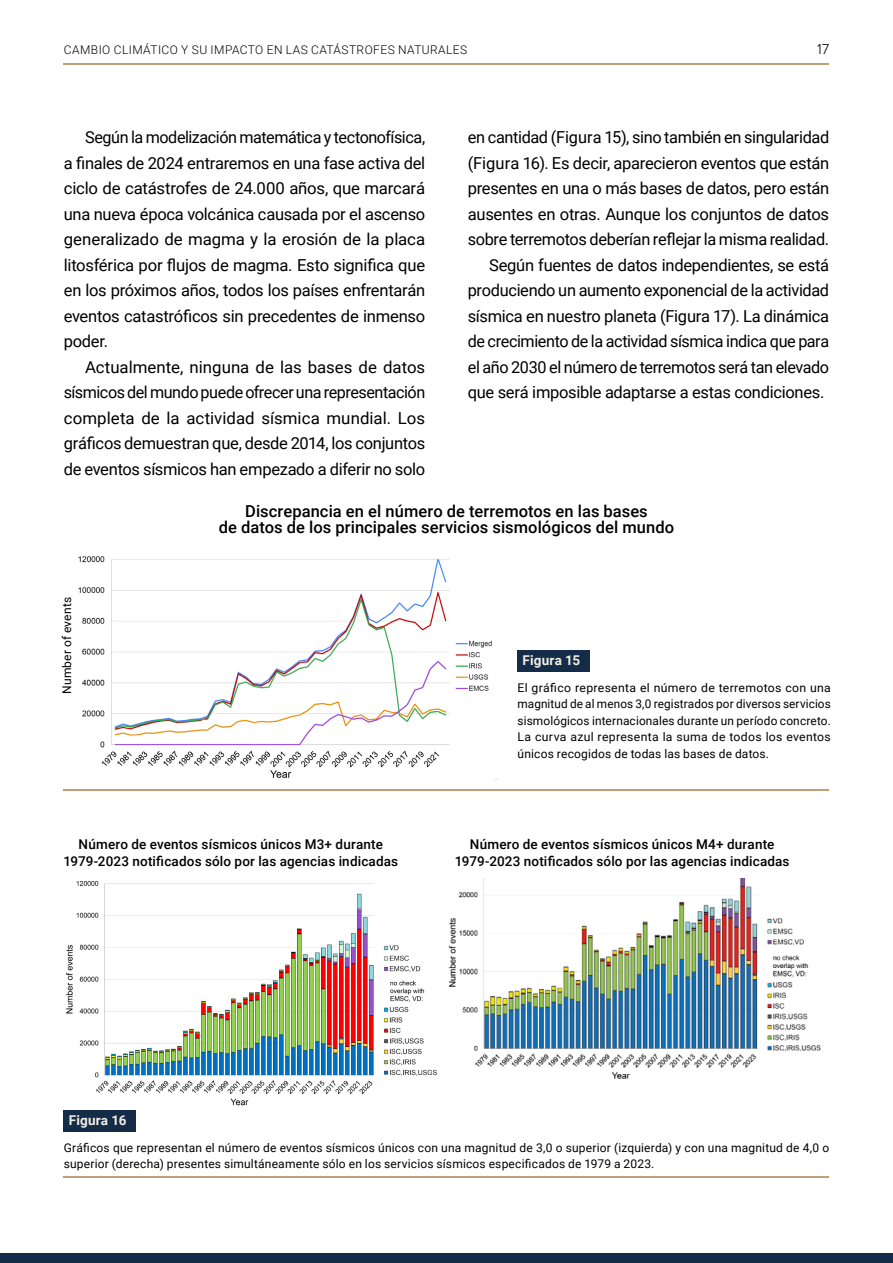
<style>
.page{position:relative;width:893px;height:1263px;background:#fff}
.page>*{position:absolute;margin:0;border:0;box-sizing:border-box;transform-origin:0 0}
.t1{font:16.5px/25.5px "Roboto";letter-spacing:-.02em;color:#000;text-align:justify}
.t2{font:500 16.5px/16.5px "Roboto";letter-spacing:.005em;color:#000;text-align:center}
.t3{font:300 15px "Proxima Nova";color:#000}
.t4{font:500 13.5px/16.5px "Roboto";letter-spacing:.01em;color:#000;text-align:center}
.t5{font:700 13.5px "Roboto";letter-spacing:.015em;color:#f1ede4}
.t6{font:12px/16.5px "Roboto";letter-spacing:.015em;color:#000;text-align:justify}
.t7{font:300 12px "Roboto";letter-spacing:.035em;color:#000}
</style>
<div class="page">
<hr style="left:64px;top:63px;width:765px;height:2px;background:#bea078">
<div style="left:0;top:1253px;width:893px;height:10px;background:#152c48"></div>
<hr style="left:64px;top:789px;width:765px;height:2px;background:#bea078">
<img style="left:78px;top:556px;width:420px;height:224px">
<img style="left:63px;top:880px;width:374px;height:232px">
<img style="left:448px;top:878px;width:373px;height:201px">
<hr style="left:64px;top:1176px;width:765px;height:2px;background:#bea078">
<div style="left:517px;top:651px;width:73px;height:21px;background:#152c48"></div>
<div style="left:64px;top:1111px;width:72px;height:21px;background:#152c48"></div>
<p class="t7" style="left:64px;top:41px;width:405px">CAMBIO CLIMÁTICO Y SU IMPACTO EN LAS CATÁSTROFES NATURALES</p>
<p class="t3" style="left:817px;top:38px;width:14px">17</p>
<p class="t1" style="left:64px;top:124px;width:363px;text-indent:21px">Según la modelización matemática y tectonofísica, a finales de 2024 entraremos en una fase activa del ciclo de catástrofes de 24.000 años, que marcará una nueva época volcánica causada por el ascenso generalizado de magma y la erosión de la placa litosférica por flujos de magma. Esto significa que en los próximos años, todos los países enfrentarán eventos catastróficos sin precedentes de inmenso poder.</p>
<p class="t1" style="left:64px;top:354px;width:363px;text-indent:21px">Actualmente, ninguna de las bases de datos sísmicos del mundo puede ofrecer una representación completa de la actividad sísmica mundial. Los gráficos demuestran que, desde 2014, los conjuntos de eventos sísmicos han empezado a diferir no solo</p>
<p class="t1" style="left:468px;top:124px;width:363px;text-align:right">en cantidad (Figura 15), sino también en singularidad (Figura 16). Es decir, aparecieron eventos que están presentes en una o más bases de datos, pero están ausentes en otras. Aunque los conjuntos de datos sobre terremotos deberían reflejar la misma realidad.<br>Según fuentes de datos independientes, se está produciendo un aumento exponencial de la actividad sísmica en nuestro planeta (Figura 17). La dinámica de crecimiento de la actividad sísmica indica que para el año 2030 el número de terremotos será tan elevado que será imposible adaptarse a estas condiciones.</p>
<p class="t6" style="left:58px;top:694px;width:99px;rotate:-90deg">Number of events</p>
<p class="t2" style="left:219px;top:502px;width:457px">Discrepancia en el número de terremotos en las bases<br>de datos de los principales servicios sismológicos del mundo</p>
<p class="t5" style="left:523px;top:651px;width:59px">Figura 15</p>
<p class="t6" style="left:517px;top:679px;width:315px">El gráfico representa el número de terremotos con una magnitud de al menos 3,0 registrados por diversos servicios sismológicos internacionales durante un período concreto.<br>La curva azul representa la suma de todos los eventos únicos recogidos de todas las bases de datos.</p>
<p class="t4" style="left:63px;top:835px;width:336px">Número de eventos sísmicos únicos M3+ durante<br>1979-2023 notificados sólo por las agencias indicadas</p>
<p class="t4" style="left:455px;top:835px;width:336px">Número de eventos sísmicos únicos M4+ durante<br>1979-2023 notificados sólo por las agencias indicadas</p>
<p class="t5" style="left:69px;top:1111px;width:59px">Figura 16</p>
<p class="t6" style="left:64px;top:1138px;width:767px">Gráficos que representan el número de eventos sísmicos únicos con una magnitud de 3,0 o superior (izquierda) y con una magnitud de 4,0 o superior (derecha) presentes simultáneamente sólo en los servicios sísmicos especificados de 1979 a 2023.</p>
</div>
